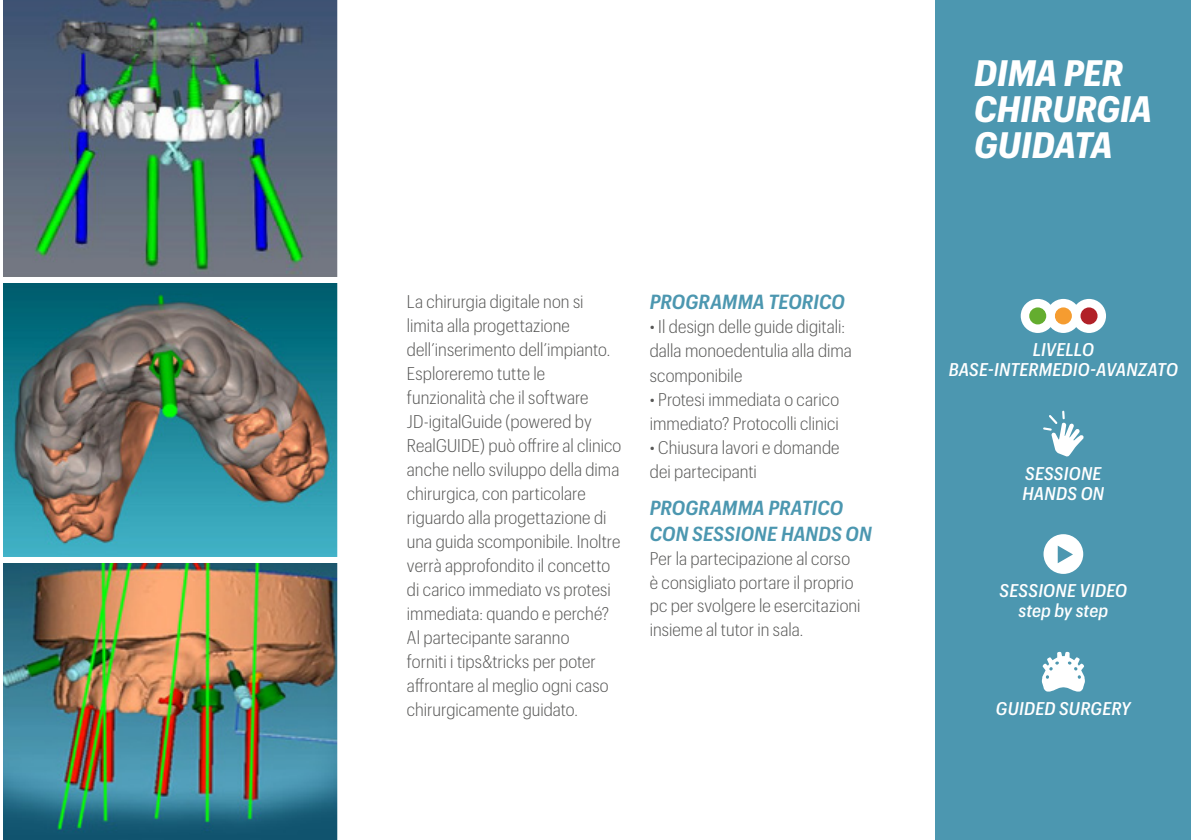
<style>
.page{position:relative;width:1191px;height:840px;background:#fff}
.page>*{position:absolute;margin:0;border:0;box-sizing:border-box;transform-origin:0 0}
.t1{font:italic 700 36px/36px "Graphik Compact";color:#fff}
.t2{font:italic 600 20px "Graphik Compact";letter-spacing:.005em;color:#4c97b0}
.t3{font:italic 600 19.8px/25.8px "Graphik Compact";letter-spacing:.005em;color:#4c97b0}
.t4{font:300 18px/24px "Graphik Compact";color:#575756}
.t5{font:italic 500 18px/20px "Graphik Compact";letter-spacing:.01em;color:#fff;text-align:center}
</style>
<div class="page">
<img style="left:3px;top:0;width:335px;height:277px">
<img style="left:3px;top:283px;width:335px;height:273px">
<img style="left:3px;top:556px;width:335px;height:283px">
<div style="left:935px;top:0;width:256px;height:839px;background:#4c97b0"></div>
<svg style="left:1043px;top:534px;width:40px;height:39px"></svg>
<svg style="left:1041px;top:651px;width:43px;height:40px"></svg>
<div style="left:1046px;top:299px;width:34px;height:34px;background:#fff;border-radius:50%"></div>
<div style="left:1054px;top:307px;width:17px;height:17px;background:#f59c30;border-radius:50%"></div>
<div style="left:1072px;top:299px;width:34px;height:34px;background:#fff;border-radius:50%"></div>
<div style="left:1080px;top:307px;width:17px;height:17px;background:#b12128;border-radius:50%"></div>
<div style="left:1020px;top:299px;width:34px;height:34px;background:#fff;border-radius:50%"></div>
<div style="left:1029px;top:307px;width:17px;height:17px;background:#64ad2f;border-radius:50%"></div>
<svg style="left:1043px;top:410px;width:40px;height:46px"></svg>
<p class="t4" style="left:407px;top:288px;width:216px">La chirurgia digitale non si limita alla progettazione dell’inserimento dell’impianto.<br>Esploreremo tutte le funzionalità che il software<br>JD-igitalGuide (powered by<br>RealGUIDE) può offrire al clinico anche nello sviluppo della dima chirurgica, con particolare riguardo alla progettazione di una guida scomponibile. Inoltre verrà approfondito il concetto di carico immediato vs protesi immediata: quando e perché?<br>Al partecipante saranno<br>forniti i tips&amp;tricks per poter affrontare al meglio ogni caso chirurgicamente guidato.</p>
<p class="t2" style="left:650px;top:287px;width:197px">PROGRAMMA TEORICO</p>
<p class="t4" style="left:650px;top:313px;width:203px">• Il design delle guide digitali: dalla monoedentulia alla dima scomponibile</p>
<p class="t4" style="left:650px;top:385px;width:191px">• Protesi immediata o carico immediato? Protocolli clinici</p>
<p class="t4" style="left:650px;top:433px;width:191px">• Chiusura lavori e domande dei partecipanti</p>
<p class="t3" style="left:650px;top:493px;width:223px">PROGRAMMA PRATICO<br>CON SESSIONE HANDS ON</p>
<p class="t4" style="left:650px;top:544px;width:212px">Per la partecipazione al corso è consigliato portare il proprio pc per svolgere le esercitazioni insieme al tutor in sala.</p>
<h1 class="t1" style="left:974px;top:52px;width:180px">DIMA PER<br>CHIRURGIA<br>GUIDATA</h1>
<p class="t5" style="left:948px;top:338px;width:231px">LIVELLO<br>BASE-INTERMEDIO-AVANZATO</p>
<p class="t5" style="left:1022px;top:461px;width:83px;text-align:left">SESSIONE<br>HANDS ON</p>
<p class="t5" style="left:999px;top:578px;width:129px">SESSIONE VIDEO step by step</p>
<p class="t5" style="left:996px;top:696px;width:136px">GUIDED SURGERY</p>
</div>
